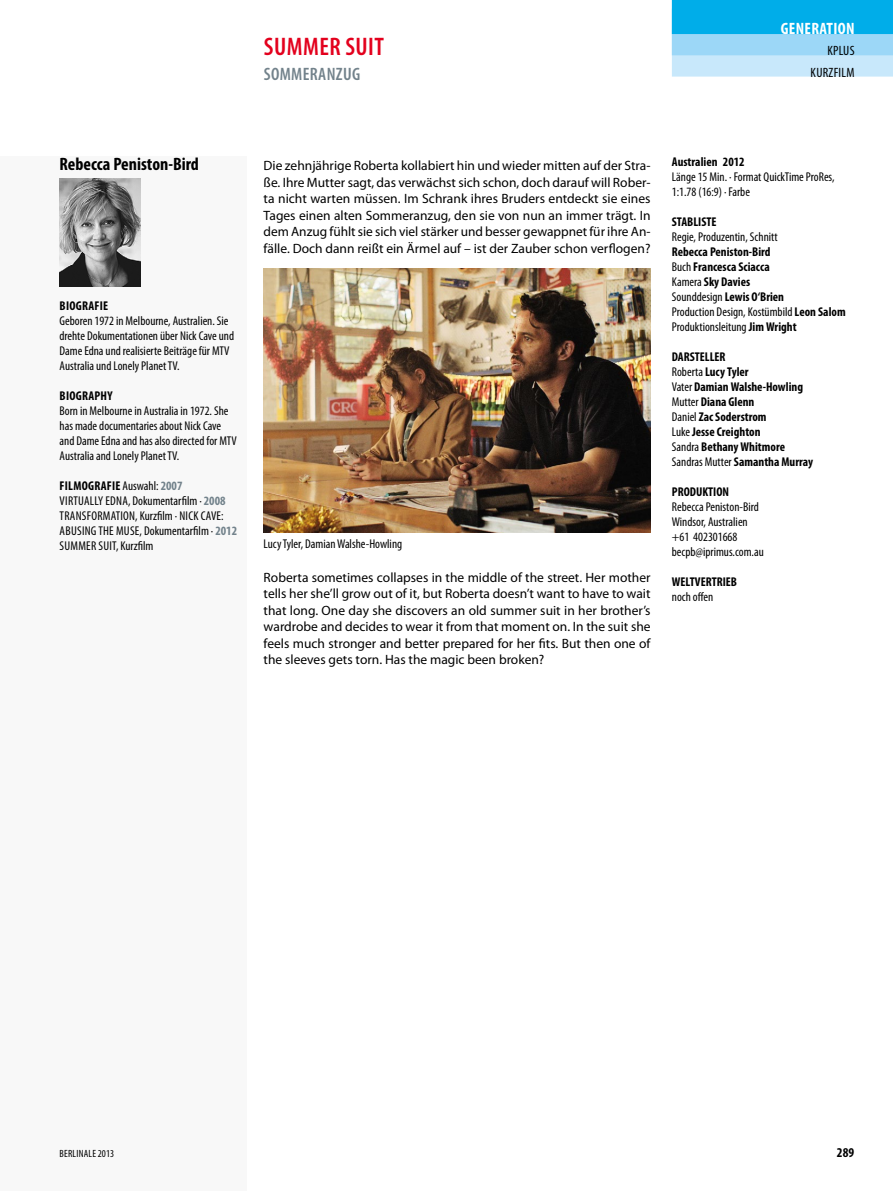
<style>
.page{position:relative;width:893px;height:1191px;background:#fff}
.page>*{position:absolute;margin:0;border:0;box-sizing:border-box;transform-origin:0 0}
.t1{font:600 condensed 25.5px "Myriad Pro";letter-spacing:.02em;color:#e3001d}
.t2{font:700 condensed 18px "Myriad Pro";color:#000}
.t3{font:600 condensed 18px "Myriad Pro";letter-spacing:.02em;color:#72828b}
.t4{font:700 condensed 16.5px "Myriad Pro";color:#fff}
.t5{font:13.5px/16.5px "Myriad Pro";color:#000;text-align:justify}
.t6{font:condensed 13.5px "Myriad Pro";letter-spacing:.02em;color:#000}
.t7{font:700 condensed 13.5px "Myriad Pro";color:#000}
.t8{font:condensed 12.75px/15px "Myriad Pro";color:#000}
.t9{font:700 condensed 12.75px/15px "Myriad Pro";color:#000}
.t10{font:700 condensed 12.75px "Myriad Pro";letter-spacing:.02em;color:#000}
.t11{font:condensed 10.5px "Myriad Pro";letter-spacing:.02em;color:#000}
.s1{font-weight:700}
.s2{font-weight:700;color:#72828b}
.s3{font-weight:400}
</style>
<div class="page">
<div style="left:0;top:156px;width:247px;height:1035px;background:#f8f8f8"></div>
<img style="left:264px;top:269px;width:387px;height:263px">
<img style="left:60px;top:178px;width:80px;height:109px">
<div style="left:672px;top:30px;width:221px;height:47px;background:#c8e8fb"></div>
<div style="left:672px;top:9px;width:221px;height:46px;background:#9cd7f7"></div>
<div style="left:672px;top:0;width:221px;height:34px;background:#00ade9"></div>
<p class="t4" style="left:781px;top:18px;width:17px">Generation</p>
<h1 class="t1" style="left:264px;top:31px;width:122px">SUMMER SUIT</h1>
<h2 class="t3" style="left:264px;top:63px;width:98px">SOMMERANZUG</h2>
<p class="t6" style="left:811px;top:64px;width:29px">Kurzfilm</p>
<p class="t6" style="left:827px;top:43px;width:28px">KPlus</p>
<h2 class="t2" style="left:60px;top:153px;width:141px">Rebecca Peniston-Bird</h2>
<p class="t10" style="left:60px;top:298px;width:50px">BIOGRAFIE</p>
<p class="t8" style="left:60px;top:313px;width:176px">Geboren 1972 in Melbourne, Australien. Sie drehte Dokumentationen über Nick Cave und Dame Edna und realisierte Beiträge für MTV Australia und Lonely Planet TV.</p>
<p class="t10" style="left:60px;top:388px;width:54px">BIOGRAPHY</p>
<p class="t8" style="left:60px;top:403px;width:179px">Born in Melbourne in Australia in 1972. She has made documentaries about Nick Cave and Dame Edna and has also directed for MTV Australia and Lonely Planet TV.</p>
<p class="t8" style="left:60px;top:478px;width:167px"><span class="s1">FILMOGRAFIE</span> Auswahl: <span class="s2">2007<br></span>Virtually Edna, Dokumentarfilm · <span class="s2">2008<br></span>Transf</p>
<p class="t8" style="left:91px;top:508px;width:12px">ormati</p>
<p class="t8" style="left:123px;top:508px;width:102px">on, Kurzfilm · Nick Cave:</p>
<p class="t8" style="left:60px;top:523px;width:24px">Abusing</p>
<p class="t8" style="left:98px;top:523px;width:140px">the muse, Dokumentarfilm · <span class="s2">2012</span></p>
<p class="t8" style="left:60px;top:538px;width:19px">Summer</p>
<p class="t8" style="left:99px;top:538px;width:56px">Suit, Kurzfilm</p>
<p class="t5" style="left:264px;top:157px;width:388px">Die zehnjährige Roberta kollabiert hin und wieder mitten auf der Stra&shy;ße. Ihre Mutter sagt, das verwächst sich schon, doch darauf will Rober&shy;ta nicht warten müssen. Im Schrank ihres Bruders entdeckt sie eines Tages einen alten Sommeranzug, den sie von nun an immer trägt. In dem Anzug fühlt sie sich viel stärker und besser gewappnet für ihre An&shy;fälle. Doch dann reißt ein Ärmel auf – ist der Zauber schon verflogen?</p>
<p class="t8" style="left:264px;top:536px;width:140px">Lucy Tyler, Damian Walshe-Howling</p>
<p class="t5" style="left:264px;top:569px;width:388px">Roberta sometimes collapses in the middle of the street. Her mother tells her she’ll grow out of it, but Roberta doesn’t want to have to wait that long. One day she discovers an old summer suit in her brother’s wardrobe and decides to wear it from that moment on. In the suit she feels much stronger and better prepared for her fits. But then one of the sleeves gets torn. Has the magic been broken?</p>
<p class="t9" style="left:672px;top:154px;width:74px">Australien 2012</p>
<p class="t8" style="left:672px;top:169px;width:164px">Länge 15 Min. · Format QuickTime ProRes,<br>1:1.78 (16:9) · Farbe</p>
<p class="t9" style="left:672px;top:214px;width:46px">STABLISTE</p>
<p class="t8" style="left:672px;top:229px;width:107px">Regie, Produzentin, Schnitt</p>
<p class="t9" style="left:672px;top:244px;width:175px">Rebecca Peniston-Bird<br><span class="s3">Buch</span> Francesca Sciacca<br><span class="s3">Kamera</span> Sky Davies<br><span class="s3">Sounddesign</span> Lewis O‘Brien<br><span class="s3">Production Design, Kostümbild</span> Leon Salom<br><span class="s3">Produktionsleitung</span> Jim Wright</p>
<p class="t9" style="left:672px;top:349px;width:143px">DARSTELLER<br><span class="s3">Roberta</span> Lucy Tyler<br><span class="s3">Vater</span> Damian Walshe-Howling<br><span class="s3">Mutter</span> Diana Glenn<br><span class="s3">Daniel</span> Zac Soderstrom<br><span class="s3">Luke</span> Jesse Creighton<br><span class="s3">Sandra</span> Bethany Whitmore<br><span class="s3">Sandras Mutter</span> Samantha Murray</p>
<p class="t9" style="left:672px;top:484px;width:59px">PRODUKTION</p>
<p class="t8" style="left:672px;top:499px;width:93px">Rebecca Peniston-Bird<br>Windsor, Australien +61 402301668 becpb@iprimus.com.au</p>
<p class="t9" style="left:672px;top:574px;width:67px">WELTVERTRIEB</p>
<p class="t8" style="left:672px;top:589px;width:43px">noch offen</p>
<p class="t11" style="left:60px;top:1146px;width:56px">BERLINALE 2013</p>
<p class="t7" style="left:837px;top:1143px;width:19px">289</p>
</div>
